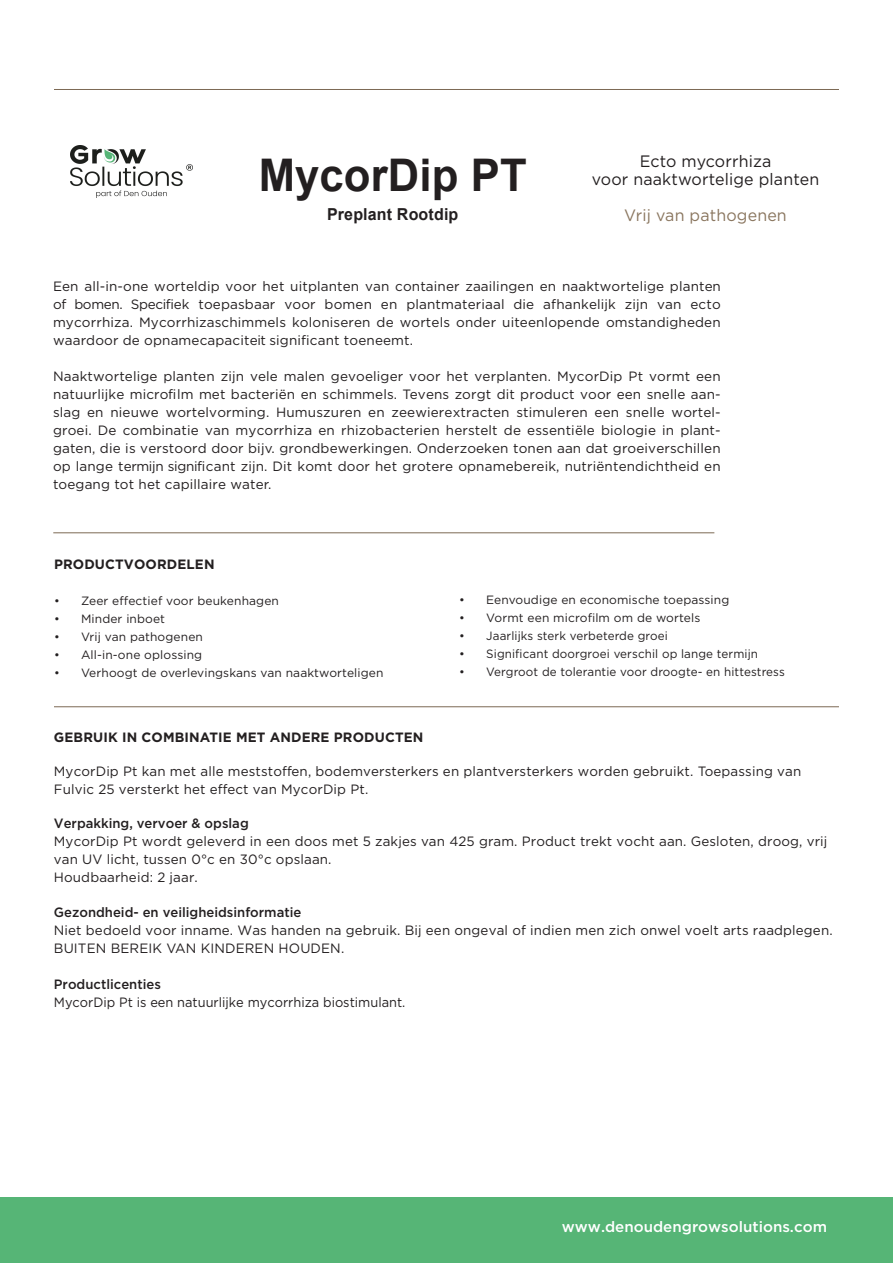
<style>
.page{position:relative;width:893px;height:1263px;background:#fff}
.page>*{position:absolute;margin:0;border:0;box-sizing:border-box;transform-origin:0 0}
.t1{font:700 45px "Arial";letter-spacing:.005em;color:#231f20}
.t2{font:16.5px/18px "Gotham";letter-spacing:.01em;color:#231f20;text-align:center}
.t3{font:16.5px "Gotham";letter-spacing:.01em;color:#8a765f}
.t4{font:700 16.5px "Arial";letter-spacing:.01em;color:#231f20}
.t5{font:500 15px "Gotham";color:#fff}
.t6{font:13.5px/18px "Gotham";letter-spacing:.01em;color:#231f20}
.t7{font:500 13.5px "Gotham";color:#231f20}
.t8{font:700 13.5px "Gotham";letter-spacing:.01em;color:#231f20}
.t9{font:13.5px "Gotham";letter-spacing:.01em;color:#231f20;scale:.95 1}
.t10{font:12px "Gotham";letter-spacing:.01em;color:#231f20}
</style>
<div class="page">
<hr style="left:54px;top:89px;width:785px;height:1px;background:#7c6954">
<hr style="left:53px;top:532px;width:661px;height:1px;background:#7c6954">
<hr style="left:54px;top:706px;width:785px;height:1px;background:#7c6954">
<img style="left:70px;top:145px;width:123px;height:52px">
<div style="left:0;top:1197px;width:893px;height:66px;background:#56b576"></div>
<h1 class="t1" style="left:259px;top:143px;width:270px">MycorDip PT</h1>
<p class="t4" style="left:327px;top:203px;width:133px">Preplant Rootdip</p>
<p class="t2" style="left:592px;top:151px;width:229px">Ecto mycorrhiza<br>voor naaktwortelige planten</p>
<p class="t3" style="left:624px;top:204px;width:164px">Vrij van pathogenen</p>
<p class="t6" style="left:53px;top:277px;width:669px;text-align:justify">Een all-in-one worteldip voor het uitplanten van container zaailingen en naaktwortelige planten of bomen. Specifiek toepasbaar voor bomen en plantmateriaal die afhankelijk zijn van ecto mycorrhiza. Mycorrhizaschimmels koloniseren de wortels onder uiteenlopende omstandigheden waardoor de opnamecapaciteit significant toeneemt.</p>
<p class="t6" style="left:53px;top:367px;width:669px;text-align:justify">Naaktwortelige planten zijn vele malen gevoeliger voor het verplanten. MycorDip Pt vormt een natuurlijke microfilm met bacteriën en schimmels. Tevens zorgt dit product voor een snelle aan&shy;slag en nieuwe wortelvorming. Humuszuren en zeewierextracten stimuleren een snelle wortel&shy;groei. De combinatie van mycorrhiza en rhizobacterien herstelt de essentiële biologie in plant&shy;gaten, die is verstoord door bijv. grondbewerkingen. Onderzoeken tonen aan dat groeiverschillen op lange termijn significant zijn. Dit komt door het grotere opnamebereik, nutriëntendichtheid en toegang tot het capillaire water.</p>
<p class="t8" style="left:54px;top:555px;width:162px">PRODUCTVOORDELEN</p>
<p class="t10" style="left:54px;top:593px;width:226px">• Zeer effectief voor beukenhagen</p>
<p class="t10" style="left:54px;top:611px;width:113px">• Minder inboet</p>
<p class="t10" style="left:54px;top:629px;width:150px">• Vrij van pathogenen</p>
<p class="t10" style="left:54px;top:647px;width:150px">• All-in-one oplossing</p>
<p class="t10" style="left:54px;top:665px;width:331px">• Verhoogt de overlevingskans van naaktworteligen</p>
<p class="t10" style="left:459px;top:592px;width:272px">• Eenvoudige en economische toepassing</p>
<p class="t10" style="left:459px;top:610px;width:243px">• Vormt een microfilm om de wortels</p>
<p class="t10" style="left:459px;top:628px;width:210px">• Jaarlijks sterk verbeterde groei</p>
<p class="t10" style="left:459px;top:646px;width:300px">• Significant doorgroei verschil op lange termijn</p>
<p class="t10" style="left:459px;top:664px;width:327px">• Vergroot de tolerantie voor droogte- en hittestress</p>
<p class="t8" style="left:54px;top:729px;width:371px">GEBRUIK IN COMBINATIE MET ANDERE PRODUCTEN</p>
<p class="t6" style="left:54px;top:762px;width:749px;line-height:17.4px">MycorDip Pt kan met alle meststoffen, bodemversterkers en plantversterkers worden gebruikt. Toepassing van<br>Fulvic 25 versterkt het effect van MycorDip Pt.</p>
<p class="t7" style="left:54px;top:814px;width:196px">Verpakking, vervoer &amp; opslag</p>
<p class="t6" style="left:54px;top:832px;width:775px">MycorDip Pt wordt geleverd in een doos met 5 zakjes van 425 gram. Product trekt vocht aan. Gesloten, droog, vrij van UV licht, tussen 0°c en 30°c opslaan.<br>Houdbaarheid: 2 jaar.</p>
<p class="t7" style="left:54px;top:903px;width:249px">Gezondheid- en veiligheidsinformatie</p>
<p class="t6" style="left:54px;top:921px;width:780px">Niet bedoeld voor inname. Was handen na gebruik. Bij een ongeval of indien men zich onwel voelt arts raadplegen.<br>BUITEN BEREIK VAN KINDEREN HOUDEN.</p>
<p class="t7" style="left:54px;top:975px;width:109px">Productlicenties</p>
<p class="t9" style="left:54px;top:993px;width:371px">MycorDip Pt is een natuurlijke mycorrhiza biostimulant.</p>
<p class="t5" style="left:562px;top:1216px;width:267px">www.denoudengrowsolutions.com</p>
</div>
